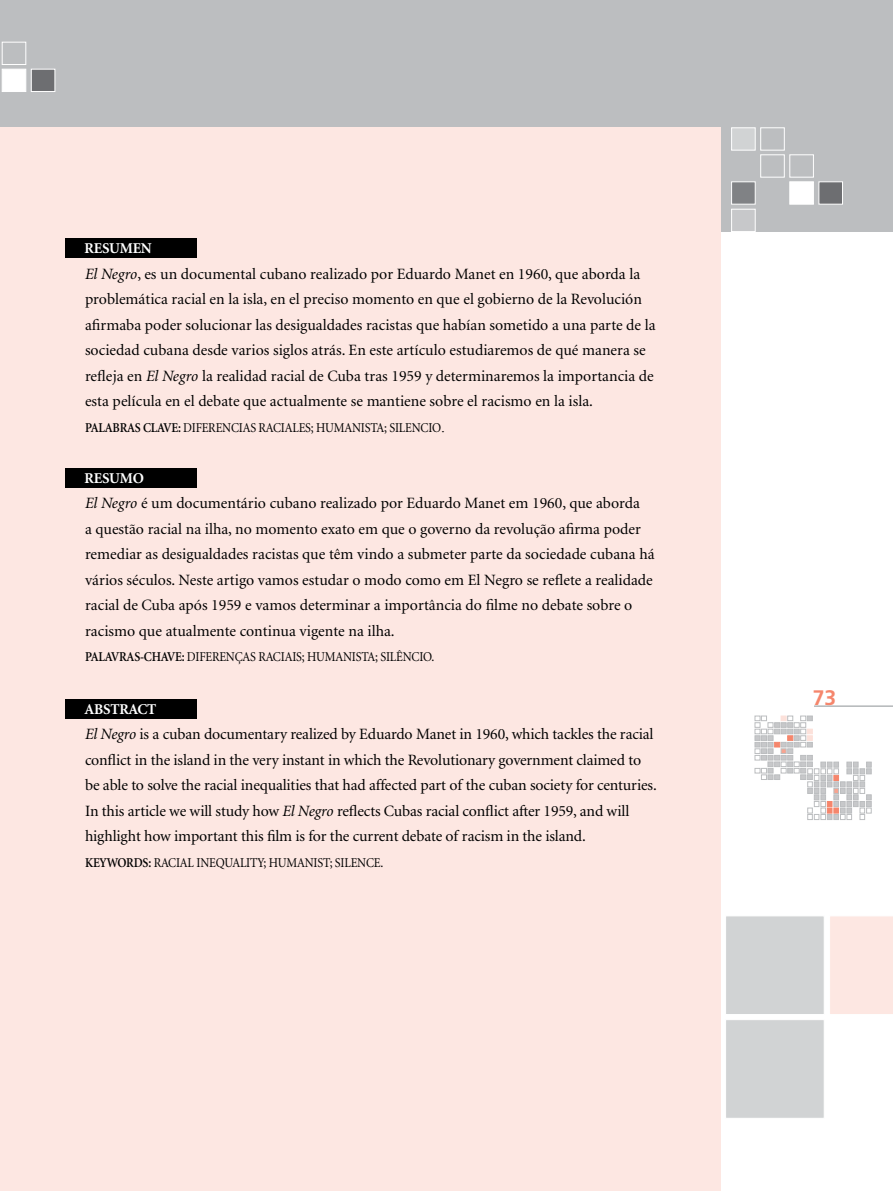
<style>
.page{position:relative;width:893px;height:1191px;background:#fff}
.page>*{position:absolute;margin:0;border:0;box-sizing:border-box;transform-origin:0 0}
.t1{font:700 21px "Frutiger";color:#f5866c}
.t2{font:15.75px/25.5px "Minion";color:#000}
.t3{font:700 15px "Minion";letter-spacing:-.015em;color:#fff}
.t4{font:13.5px "Minion";letter-spacing:-.015em;color:#000;scale:.9 1}
.s1{font-style:italic}
.s2{font-weight:600}
.s3{font-family:"Times New Roman";font-size:15.75px}
</style>
<div class="page">
<svg style="left:755px;top:716px;width:116px;height:103px"></svg>
<div style="left:0;top:0;width:893px;height:232px;background:#bcbec0"></div>
<div style="left:725px;top:915px;width:100px;height:100px;background:#d1d3d4;border:1px solid #fff"></div>
<div style="left:830px;top:916px;width:63px;height:98px;background:#fde7e2"></div>
<hr style="left:814px;top:706px;width:79px;height:1px;background:#b1b4b6">
<div style="left:731px;top:182px;width:24px;height:22px;background:#808285"></div>
<div style="left:790px;top:182px;width:24px;height:22px;background:#fff"></div>
<div style="left:819px;top:182px;width:24px;height:22px;background:#6d6e71"></div>
<div style="left:760px;top:155px;width:24px;height:22px;border:1px solid #fff"></div>
<div style="left:790px;top:155px;width:24px;height:22px;border:1px solid #fff"></div>
<div style="left:731px;top:128px;width:24px;height:22px;background:#d1d3d4;border:1px solid #fff"></div>
<div style="left:760px;top:128px;width:24px;height:22px;border:1px solid #fff"></div>
<div style="left:731px;top:209px;width:24px;height:23px;background:#c7c8ca;border:1px solid #fff"></div>
<div style="left:2px;top:69px;width:24px;height:23px;background:#fff"></div>
<div style="left:31px;top:69px;width:24px;height:23px;background:#6d6e71;border:1px solid #fff"></div>
<div style="left:2px;top:42px;width:24px;height:23px;border:1px solid #fff"></div>
<div style="left:725px;top:1019px;width:100px;height:99px;background:#d1d3d4;border:1px solid #fff"></div>
<div style="left:0;top:128px;width:721px;height:1063px;background:#fde7e2"></div>
<div style="left:65px;top:238px;width:131px;height:19px;background:#000"></div>
<div style="left:65px;top:468px;width:131px;height:19px;background:#000"></div>
<div style="left:65px;top:698px;width:131px;height:20px;background:#000"></div>
<p class="t3" style="left:85px;top:241px;width:69px">RESUMEN</p>
<p class="t2" style="left:85px;top:261px;width:572px"><span class="s1">El Negro</span>, es un documental cubano realizado por Eduardo Manet en 1960, que aborda la problemática racial en la isla, en el preciso momento en que el gobierno de la Revolución afirmaba poder solucionar las desigualdades racistas que habían sometido a una parte de la sociedad cubana desde varios siglos atrás. En este artículo estudiaremos de qué manera se refleja en <span class="s1">El Negro</span> la realidad racial de Cuba tras 1959 y determinaremos la importancia de esta película en el debate que actualmente se mantiene sobre el racismo en la isla.</p>
<p class="t4" style="left:85px;top:421px;width:401px"><span class="s2">PALABRAS CLAVE:</span> diferencias raciales; humanista; silencio<span class="s3">.</span></p>
<p class="t3" style="left:85px;top:470px;width:20px">RESUM</p>
<p class="t3" style="left:133px;top:470px;width:13px">O</p>
<p class="t2" style="left:85px;top:491px;width:571px"><span class="s1">El Negro</span> é um documentário cubano realizado por Eduardo Manet em 1960, que aborda<br>a questão racial na ilha, no momento exato em que o governo da revolução afirma poder remediar as desigualdades racistas que têm vindo a submeter parte da sociedade cubana há vários séculos. Neste artigo vamos estudar o modo como em El Negro se reflete a realidade racial de Cuba após 1959 e vamos determinar a importância do filme no debate sobre o racismo que atualmente continua vigente na ilha.</p>
<p class="t4" style="left:85px;top:650px;width:390px"><span class="s2">PALAVRAS-CHAVE:</span> diferenças raciais; humanista; silêncio.</p>
<p class="t3" style="left:85px;top:701px;width:73px">ABSTRACT</p>
<p class="t2" style="left:85px;top:722px;width:573px"><span class="s1">El Negro</span> is a cuban documentary realized by Eduardo Manet in 1960, which tackles the racial conflict in the island in the very instant in which the Revolutionary government claimed to be able to solve the racial inequalities that had affected part of the cuban society for centuries.<br>In this article we will study how <span class="s1">El Negro</span> reflects Cubas racial conflict after 1959, and will highlight how important this film is for the current debate of racism in the island.</p>
<p class="t4" style="left:85px;top:856px;width:333px"><span class="s2">KEYWORDS:</span> racial inequality; humanist; silence .</p>
<h1 class="t1" style="left:813px;top:686px;width:25px">73</h1>
</div>
